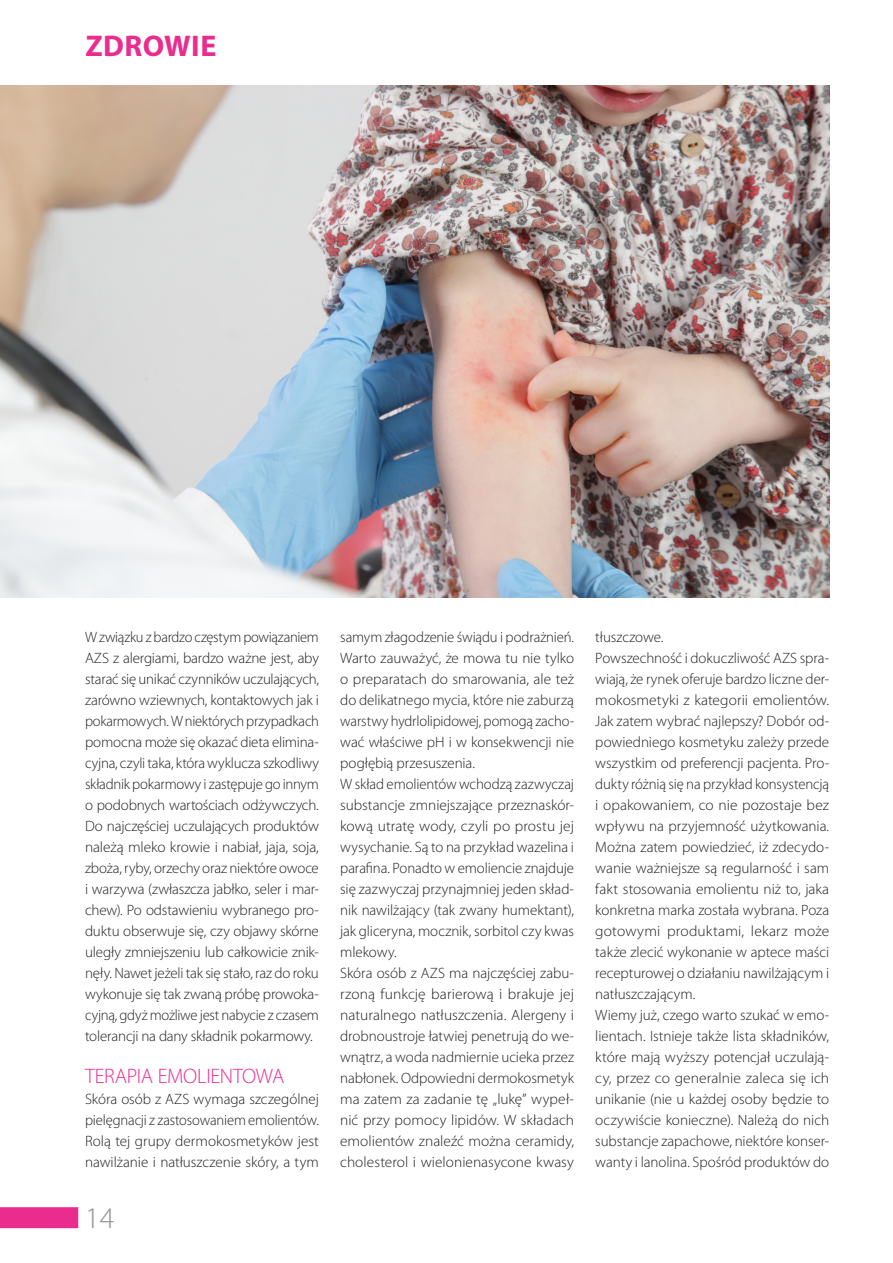
<style>
.page{position:relative;width:893px;height:1263px;background:#fff}
.page>*{position:absolute;margin:0;border:0;box-sizing:border-box;transform-origin:0 0}
.dział_magenta_L{font:700 30px "Myriad Pro";letter-spacing:.015em;color:#eb2c8f}
.t1{font:300 30px "Myriad Pro";color:#939598}
.t2{font:300 21px "Myriad Pro";letter-spacing:-.015em;color:#eb2c8f}
.t3{font:300 15px/21px "Myriad Pro";letter-spacing:-.005em;color:#231f20;text-align:justify}
</style>
<div class="page">
<img style="left:0;top:85px;width:829px;height:512px">
<div style="left:0;top:1207px;width:78px;height:21px;background:#eb2c8f"></div>
<p class="dział_magenta_L" style="left:85px;top:27px;width:133px">ZDROWIE</p>
<p class="t3" style="left:85px;top:627px;width:235px">W związku z bardzo częstym powiązaniem AZS z alergiami, bardzo ważne jest, aby starać się unikać czynników uczulających, zarówno wziewnych, kontaktowych jak i pokarmowych. W niektórych przypadkach pomocna może się okazać dieta elimina&shy;cyjna, czyli taka, która wyklucza szkodliwy składnik pokarmowy i zastępuje go innym o podobnych wartościach odżywczych.<br>Do najczęściej uczulających produktów należą mleko krowie i nabiał, jaja, soja, zboża, ryby, orzechy oraz niektóre owoce i warzywa (zwłaszcza jabłko, seler i mar&shy;chew). Po odstawieniu wybranego pro&shy;duktu obserwuje się, czy objawy skórne uległy zmniejszeniu lub całkowicie znik&shy;nęły. Nawet jeżeli tak się stało, raz do roku wykonuje się tak zwaną próbę prowoka&shy;cyjną, gdyż możliwe jest nabycie z czasem tolerancji na dany składnik pokarmowy.</p>
<p class="t2" style="left:85px;top:1064px;width:201px">TERAPIA EMOLIENTOWA</p>
<p class="t3" style="left:85px;top:1089px;width:235px">Skóra osób z AZS wymaga szczególnej pielęgnacji z zastosowaniem emolientów.<br>Rolą tej grupy dermokosmetyków jest nawilżanie i natłuszczenie skóry, a tym</p>
<h1 class="t1" style="left:85px;top:1201px;width:31px">14</h1>
<p class="t3" style="left:340px;top:627px;width:235px">samym złagodzenie świądu i podrażnień.<br>Warto zauważyć, że mowa tu nie tylko o preparatach do smarowania, ale też do delikatnego mycia, które nie zaburzą warstwy hydrlolipidowej, pomogą zacho&shy;wać właściwe pH i w konsekwencji nie pogłębią przesuszenia.</p>
<p class="t3" style="left:340px;top:774px;width:235px">W skład emolientów wchodzą zazwyczaj substancje zmniejszające przeznaskór&shy;kową utratę wody, czyli po prostu jej wysychanie. Są to na przykład wazelina i parafina. Ponadto w emoliencie znajduje się zazwyczaj przynajmniej jeden skład&shy;nik nawilżający (tak zwany humektant), jak gliceryna, mocznik, sorbitol czy kwas mlekowy.</p>
<p class="t3" style="left:340px;top:963px;width:235px">Skóra osób z AZS ma najczęściej zabu&shy;rzoną funkcję barierową i brakuje jej naturalnego natłuszczenia. Alergeny i drobnoustroje łatwiej penetrują do we&shy;wnątrz, a woda nadmiernie ucieka przez nabłonek. Odpowiedni dermokosmetyk ma zatem za zadanie tę „lukę” wypeł&shy;nić przy pomocy lipidów. W składach emolientów znaleźć można ceramidy, cholesterol i wielonienasycone kwasy</p>
<p class="t3" style="left:595px;top:627px;width:70px">tłuszczowe.</p>
<p class="t3" style="left:595px;top:648px;width:235px">Powszechność i dokuczliwość AZS spra&shy;wiają, że rynek oferuje bardzo liczne der&shy;mokosmetyki z kategorii emolientów.<br>Jak zatem wybrać najlepszy? Dobór od&shy;powiedniego kosmetyku zależy przede wszystkim od preferencji pacjenta. Pro&shy;dukty różnią się na przykład konsystencją i opakowaniem, co nie pozostaje bez wpływu na przyjemność użytkowania.<br>Można zatem powiedzieć, iż zdecydo&shy;wanie ważniejsze są regularność i sam fakt stosowania emolientu niż to, jaka konkretna marka została wybrana. Poza gotowymi produktami, lekarz może także zlecić wykonanie w aptece maści recepturowej o działaniu nawilżającym i natłuszczającym.</p>
<p class="t3" style="left:595px;top:1005px;width:235px">Wiemy już, czego warto szukać w emo&shy;lientach. Istnieje także lista składników, które mają wyższy potencjał uczulają&shy;cy, przez co generalnie zaleca się ich unikanie (nie u każdej osoby będzie to oczywiście konieczne). Należą do nich substancje zapachowe, niektóre konser&shy;wanty i lanolina. Spośród produktów do</p>
</div>
